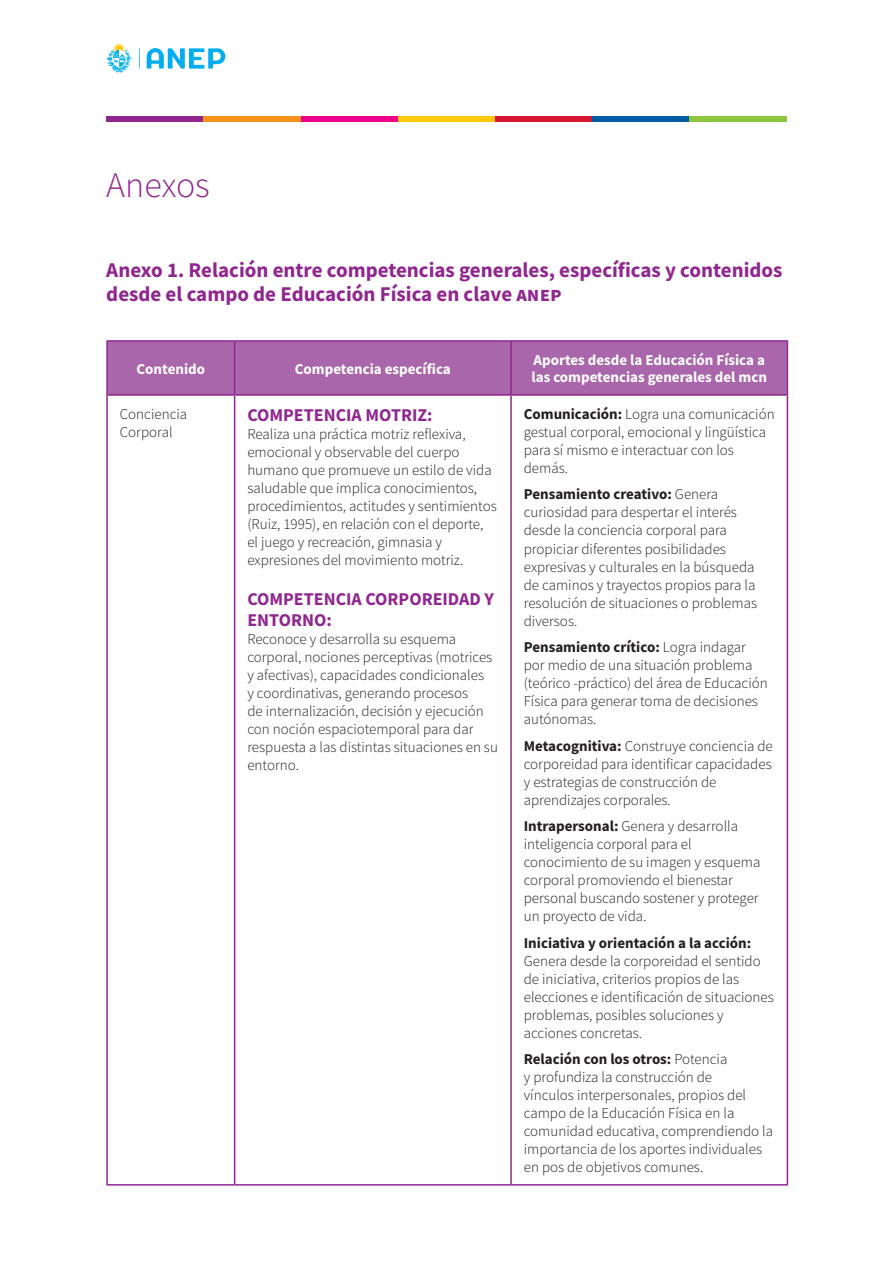
<style>
.page{position:relative;width:893px;height:1263px;background:#fff}
.page>*{position:absolute;margin:0;border:0;box-sizing:border-box;transform-origin:0 0}
.Heading_1{font:300 36px "Source Sans Pro";color:#90268f}
.Heading_2{font:700 21px/24.2px "Source Sans Pro";color:#90268f}
.tabla_subtítulo{font:700 18px/21.6px "Source Sans Pro";color:#90268f}
.tabla_negrita_hasta{font:300 15px/18px "Source Sans Pro";color:#231f20}
.tabla{font:300 15px/18px "Source Sans Pro";color:#231f20}
.tabla_encabezado{font:700 15px/17.2px "Source Sans Pro";color:#fff}
.s1{font-weight:700}
</style>
<div class="page">
<div style="left:398px;top:117px;width:97px;height:5px;background:#feca0a"></div>
<div style="left:301px;top:117px;width:97px;height:5px;background:#ed028c"></div>
<div style="left:495px;top:117px;width:97px;height:5px;background:#d71634"></div>
<div style="left:592px;top:117px;width:97px;height:5px;background:#015ca3"></div>
<div style="left:689px;top:117px;width:98px;height:5px;background:#8bc63e"></div>
<div style="left:106px;top:117px;width:97px;height:5px;background:#90268f"></div>
<div style="left:203px;top:117px;width:98px;height:5px;background:#f7931d"></div>
<svg style="left:139px;top:48px;width:86px;height:21px"></svg>
<svg style="left:106px;top:43px;width:26px;height:30px"></svg>
<div style="left:108px;top:342px;width:679px;height:52px;background:#a966aa"></div>
<hr style="left:234px;top:342px;width:1px;height:52px;background:#90268f">
<hr style="left:510px;top:342px;width:2px;height:52px;background:#90268f">
<hr style="left:234px;top:396px;width:1px;height:788px;background:#90268f">
<hr style="left:510px;top:396px;width:2px;height:788px;background:#90268f">
<hr style="left:106px;top:1184px;width:129px;height:1px;background:#90268f">
<hr style="left:235px;top:1184px;width:276px;height:1px;background:#90268f">
<hr style="left:511px;top:1184px;width:277px;height:1px;background:#90268f">
<hr style="left:106px;top:396px;width:2px;height:788px;background:#90268f">
<hr style="left:787px;top:396px;width:1px;height:788px;background:#90268f">
<hr style="left:106px;top:340px;width:129px;height:2px;background:#90268f">
<hr style="left:106px;top:342px;width:2px;height:52px;background:#90268f">
<hr style="left:235px;top:340px;width:276px;height:2px;background:#90268f">
<hr style="left:511px;top:340px;width:277px;height:2px;background:#90268f">
<hr style="left:787px;top:342px;width:1px;height:52px;background:#90268f">
<hr style="left:106px;top:394px;width:129px;height:2px;background:#90268f">
<hr style="left:235px;top:394px;width:276px;height:2px;background:#90268f">
<hr style="left:511px;top:394px;width:277px;height:2px;background:#90268f">
<p class="Heading_1" style="left:106px;top:163px;width:105px">Anexos</p>
<p class="Heading_2" style="left:106px;top:257px;width:678px">Anexo 1. Relación entre competencias generales, específicas y contenidos desde el campo de Educación Física en clave anep</p>
<p class="tabla_encabezado" style="left:137px;top:360px;width:70px">Contenido</p>
<p class="tabla_encabezado" style="left:295px;top:360px;width:157px">Competencia específica</p>
<p class="tabla_encabezado" style="left:531px;top:351px;width:237px">Aportes desde la Educación Física a las competencias generales del mcn</p>
<p class="tabla" style="left:120px;top:405px;width:69px">Conciencia<br>Corporal</p>
<p class="tabla_subtítulo" style="left:247px;top:404px;width:187px">COMPETENCIA MOTRIZ:</p>
<p class="tabla_negrita_hasta" style="left:524px;top:405px;width:252px"><span class="s1">Comunicación:</span> Logra una comunicación gestual corporal, emocional y lingüística para sí mismo e interactuar con los demás.</p>
<p class="tabla_negrita_hasta" style="left:524px;top:485px;width:235px"><span class="s1">Pensamiento creativo:</span> Genera curiosidad para despertar el interés desde la conciencia corporal para propiciar diferentes posibilidades expresivas y culturales en la búsqueda de caminos y trayectos propios para la resolución de situaciones o problemas diversos.</p>
<p class="tabla_negrita_hasta" style="left:524px;top:638px;width:246px"><span class="s1">Pensamiento crítico:</span> Logra indagar por medio de una situación problema (teórico -práctico) del área de Educación Física para generar toma de decisiones autónomas.</p>
<p class="tabla_negrita_hasta" style="left:524px;top:736px;width:251px"><span class="s1">Metacognitiva:</span> Construye conciencia de corporeidad para identificar capacidades y estrategias de construcción de aprendizajes corporales.</p>
<p class="tabla_negrita_hasta" style="left:524px;top:817px;width:238px"><span class="s1">Intrapersonal:</span> Genera y desarrolla inteligencia corporal para el conocimiento de su imagen y esquema corporal promoviendo el bienestar personal buscando sostener y proteger un proyecto de vida.</p>
<p class="tabla_negrita_hasta" style="left:524px;top:933px;width:252px"><span class="s1">Iniciativa y orientación a la acción:<br></span>Genera desde la corporeidad el sentido de iniciativa, criterios propios de las elecciones e identificación de situaciones problemas, posibles soluciones y acciones concretas.</p>
<p class="tabla_negrita_hasta" style="left:524px;top:1050px;width:251px"><span class="s1">Relación con los otros:</span> Potencia<br>y profundiza la construcción de<br>vínculos interpersonales, propios del campo de la Educación Física en la comunidad educativa, comprendiendo la importancia de los aportes individuales en pos de objetivos comunes.</p>
<p class="tabla" style="left:247px;top:425px;width:251px">Realiza una práctica motriz reflexiva, emocional y observable del cuerpo humano que promueve un estilo de vida saludable que implica conocimientos, procedimientos, actitudes y sentimientos (Ruiz, 1995), en relación con el deporte, el juego y recreación, gimnasia y expresiones del movimiento motriz.</p>
<p class="tabla_subtítulo" style="left:247px;top:588px;width:248px">COMPETENCIA CORPOREIDAD Y<br>ENTORNO:</p>
<p class="tabla" style="left:247px;top:630px;width:252px">Reconoce y desarrolla su esquema corporal, nociones perceptivas (motrices y afectivas), capacidades condicionales<br>y coordinativas, generando procesos<br>de internalización, decisión y ejecución con noción espaciotemporal para dar respuesta a las distintas situaciones en su entorno.</p>
</div>
